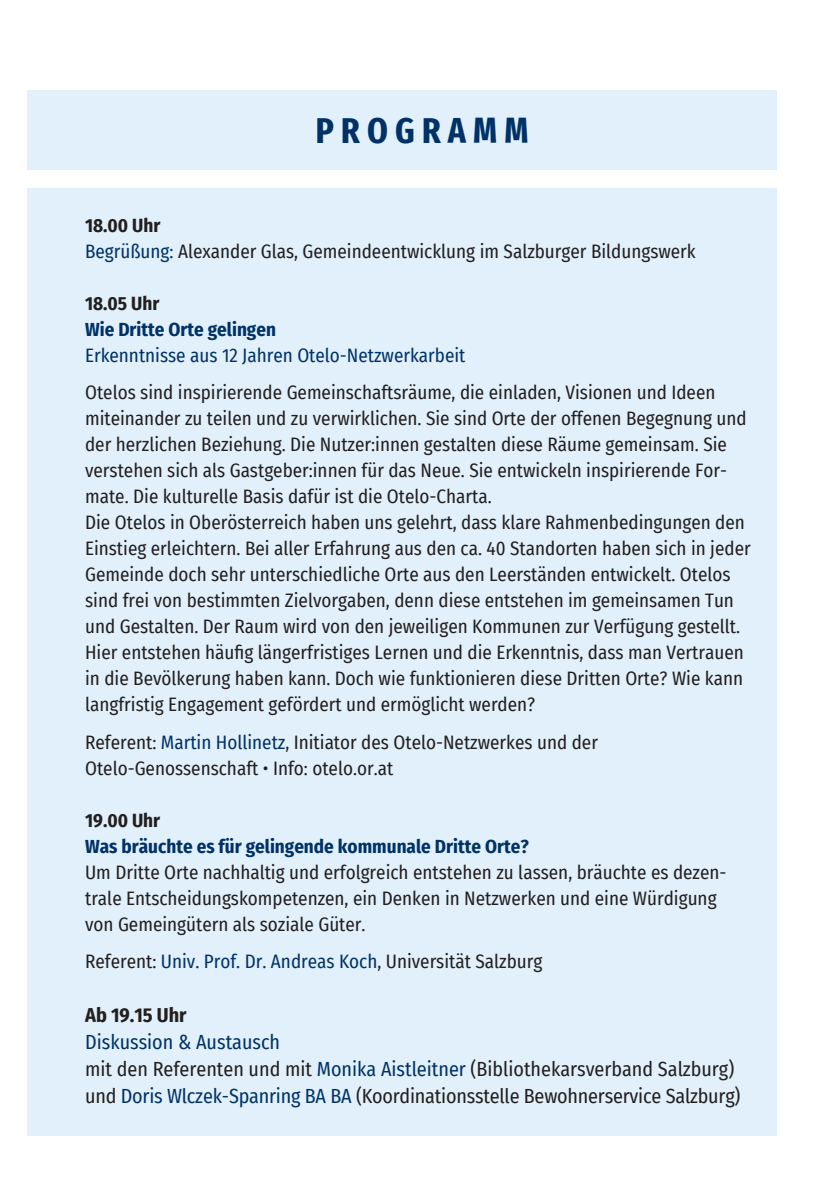
<style>
.page{position:relative;width:840px;height:1191px;background:#fff}
.page>*{position:absolute;margin:0;border:0;box-sizing:border-box;transform-origin:0 0}
.t1{font:700 extra-condensed 36px "Fira Sans";letter-spacing:.2em;color:#003268}
.t2{font:20px/27px "Fira Sans Condensed";color:#231f20}
.t3{font:700 20px "Fira Sans Condensed";color:#231f20}
.t4{font:19px/26px "Fira Sans Condensed";color:#231f20}
.t5{font:700 19px "Fira Sans Condensed";color:#003268}
.t6{font:19px "Fira Sans Condensed";color:#003268}
.t7{font:700 19px "Fira Sans Condensed";color:#231f20}
.s1{font-weight:700}
.s2{color:#003268}
</style>
<div class="page">
<div style="left:28px;top:90px;width:748px;height:80px;background:#e1f0fa"></div>
<div style="left:28px;top:189px;width:748px;height:946px;background:#e1f0fa"></div>
<h1 class="t1" style="left:316px;top:100px;width:214px">PROGRAMM</h1>
<p class="t4" style="left:85px;top:212px;width:612px"><span class="s1">18.00 Uhr<br></span><span class="s2">Begrüßung:</span> Alexander Glas, Gemeindeentwicklung im Salzburger Bildungswerk</p>
<p class="t7" style="left:85px;top:287px;width:76px">18.05 Uhr</p>
<p class="t5" style="left:85px;top:313px;width:192px">Wie Dritte Orte gelingen</p>
<p class="t6" style="left:85px;top:341px;width:381px">Erkenntnisse aus 12 Jahren Otelo-Netzwerkarbeit</p>
<p class="t4" style="left:85px;top:379px;width:666px">Otelos sind inspirierende Gemeinschaftsräume, die einladen, Visionen und Ideen miteinander zu teilen und zu verwirklichen. Sie sind Orte der offenen Begegnung und der herzlichen Beziehung. Die Nutzer:innen gestalten diese Räume gemeinsam. Sie verstehen sich als Gastgeber:innen für das Neue. Sie entwickeln inspirierende For&shy;mate. Die kulturelle Basis dafür ist die Otelo-Charta.<br>Die Otelos in Oberösterreich haben uns gelehrt, dass klare Rahmenbedingungen den Einstieg erleichtern. Bei aller Erfahrung aus den ca. 40 Standorten haben sich in jeder Gemeinde doch sehr unterschiedliche Orte aus den Leerständen entwickelt. Otelos sind frei von bestimmten Zielvorgaben, denn diese entstehen im gemeinsamen Tun und Gestalten. Der Raum wird von den jeweiligen Kommunen zur Verfügung gestellt.<br>Hier entstehen häufig längerfristiges Lernen und die Erkenntnis, dass man Vertrauen in die Bevölkerung haben kann. Doch wie funktionieren diese Dritten Orte? Wie kann langfristig Engagement gefördert und ermöglicht werden?</p>
<p class="t4" style="left:85px;top:728px;width:514px">Referent: <span class="s2">Martin Hollinetz</span>, Initiator des Otelo-Netzwerkes und der<br>Otelo-Genossenschaft • Info: otelo.or.at</p>
<p class="t7" style="left:85px;top:804px;width:76px">19.00 Uhr</p>
<p class="t5" style="left:85px;top:830px;width:445px">Was bräuchte es für gelingende kommunale Dritte Orte?</p>
<p class="t4" style="left:85px;top:858px;width:642px">Um Dritte Orte nachhaltig und erfolgreich entstehen zu lassen, bräuchte es dezen&shy;trale Entscheidungskompetenzen, ein Denken in Netzwerken und eine Würdigung von Gemeingütern als soziale Güter.</p>
<p class="t4" style="left:85px;top:948px;width:458px">Referent: <span class="s2">Univ. Prof. Dr. Andreas Koch</span>, Universität Salzburg</p>
<p class="t3" style="left:85px;top:998px;width:103px">Ab 19.15 Uhr</p>
<p class="t2" style="left:85px;top:1028px;width:656px"><span class="s2">Diskussion &amp; Austausch<br></span>mit den Referenten und mit <span class="s2">Monika Aistleitner</span> (Bibliothekarsverband Salzburg) und <span class="s2">Doris Wlczek-Spanring BA BA</span> (Koordinationsstelle Bewohnerservice Salzburg)</p>
</div>
